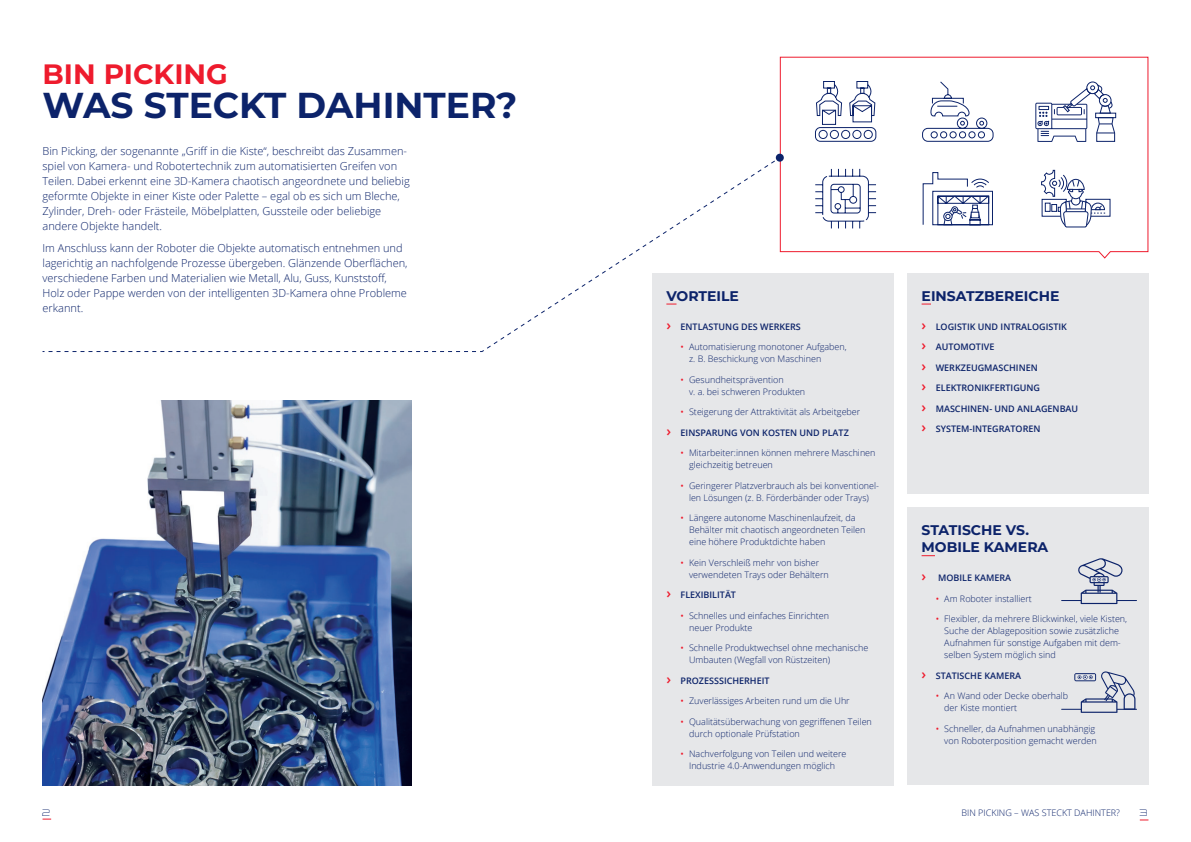
<style>
.page{position:relative;width:1191px;height:842px;background:#fff}
.page>*{position:absolute;margin:0;border:0;box-sizing:border-box;transform-origin:0 0}
.t1{font:700 36px "Montserrat";color:#0c236a}
.t2{font:700 28px "Montserrat";color:#ee1b2d}
.t3{font:700 14px/17px "Montserrat";color:#0c236a}
.t4{font:600 14px "Open Sans";color:#ee1b2d}
.t5{font:300 11px/15px "Open Sans";color:#0c236a}
.t6{font:300 9px/12px "Open Sans";color:#0c236a}
.t7{font:600 9px "Open Sans";color:#0c236a}
.t8{font:9px "Expansiva";color:#0c236a}
.s1{font-size:14px;color:#ee1b2d}
.s2{font-weight:400;color:#ee1b2d}
</style>
<div class="page">
<svg style="left:779px;top:56px;width:370px;height:203px"></svg>
<div style="left:652px;top:273px;width:241px;height:512px;background:#e6e7e9"></div>
<div style="left:907px;top:507px;width:241px;height:278px;background:#e6e7e9"></div>
<svg style="left:921px;top:555px;width:14px;height:1px"></svg>
<div style="left:907px;top:273px;width:241px;height:220px;background:#e6e7e9"></div>
<svg style="left:42px;top:157px;width:739px;height:195px"></svg>
<div style="left:776px;top:154px;width:8px;height:8px;background:#0c236a;border-radius:50%"></div>
<svg style="left:1061px;top:558px;width:76px;height:46px"></svg>
<svg style="left:1061px;top:671px;width:76px;height:42px"></svg>
<svg style="left:922px;top:172px;width:71px;height:54px"></svg>
<svg style="left:1040px;top:169px;width:71px;height:59px"></svg>
<svg style="left:921px;top:80px;width:73px;height:62px"></svg>
<svg style="left:814px;top:80px;width:63px;height:62px"></svg>
<div style="left:1095px;top:113px;width:21px;height:5px;border:1px solid #0c236a"></div>
<svg style="left:1035px;top:81px;width:80px;height:61px"></svg>
<svg style="left:814px;top:168px;width:63px;height:61px"></svg>
<img style="left:43px;top:400px;width:368px;height:385px">
<h2 class="t2" style="left:43px;top:55px;width:187px">BIN PICKING</h2>
<h1 class="t1" style="left:43px;top:81px;width:476px">WAS STECKT DAHINTER?</h1>
<p class="t5" style="left:43px;top:143px;width:369px">Bin Picking, der sogenannte „Griff in die Kiste“, beschreibt das Zusammen&shy;spiel von Kamera- und Robotertechnik zum automatisierten Greifen von Teilen. Dabei erkennt eine 3D-Kamera chaotisch angeordnete und beliebig geformte Objekte in einer Kiste oder Palette – egal ob es sich um Bleche, Zylinder, Dreh- oder Frästeile, Möbelplatten, Gussteile oder beliebige andere Objekte handelt.</p>
<p class="t5" style="left:43px;top:240px;width:366px">Im Anschluss kann der Roboter die Objekte automatisch entnehmen und lagerichtig an nachfolgende Prozesse übergeben. Glänzende Oberflächen, verschiedene Farben und Materialien wie Metall, Alu, Guss, Kunststoff, Holz oder Pappe werden von der intelligenten 3D-Kamera ohne Probleme erkannt.</p>
<h3 class="t3" style="left:666px;top:287px;width:74px">VORTEILE</h3>
<p class="t7" style="left:666px;top:320px;width:136px"><span class="s1">›</span> ENTLASTUNG DES WERKERS</p>
<p class="t6" style="left:689px;top:341px;width:159px;text-indent:-9px"><span class="s2">•</span> Automatisierung monotoner Aufgaben, z. B. Beschickung von Maschinen</p>
<p class="t6" style="left:689px;top:373px;width:118px;text-indent:-9px"><span class="s2">•</span> Gesundheitsprävention<br>v. a. bei schweren Produkten</p>
<p class="t6" style="left:680px;top:406px;width:181px"><span class="s2">•</span> Steigerung der Attraktivität als Arbeitgeber</p>
<p class="t7" style="left:666px;top:426px;width:184px"><span class="s1">›</span> EINSPARUNG VON KOSTEN UND PLATZ</p>
<p class="t6" style="left:689px;top:447px;width:188px;text-indent:-9px"><span class="s2">•</span> Mitarbeiter:innen können mehrere Maschinen gleichzeitig betreuen</p>
<p class="t6" style="left:680px;top:479px;width:200px;text-align:center"><span class="s2">•</span> Geringerer Platzverbrauch als bei konventionel&shy;len Lösungen (z. B. Förderbänder oder Trays)</p>
<p class="t6" style="left:689px;top:512px;width:178px;text-indent:-9px"><span class="s2">•</span> Längere autonome Maschinenlaufzeit, da<br>Behälter mit chaotisch angeordneten Teilen eine höhere Produktdichte haben</p>
<p class="t6" style="left:689px;top:556px;width:141px;text-indent:-9px"><span class="s2">•</span> Kein Verschleiß mehr von bisher verwendeten Trays oder Behältern</p>
<p class="t7" style="left:666px;top:589px;width:71px"><span class="s1">›</span> FLEXIBILITÄT</p>
<p class="t6" style="left:689px;top:609px;width:142px;text-indent:-9px"><span class="s2">•</span> Schnelles und einfaches Einrichten neuer Produkte</p>
<p class="t6" style="left:689px;top:642px;width:181px;text-indent:-9px"><span class="s2">•</span> Schnelle Produktwechsel ohne mechanische<br>Umbauten (Wegfall von Rüstzeiten)</p>
<p class="t7" style="left:666px;top:674px;width:105px"><span class="s1">›</span> PROZESSSICHERHEIT</p>
<p class="t6" style="left:680px;top:695px;width:171px"><span class="s2">•</span> Zuverlässiges Arbeiten rund um die Uhr</p>
<p class="t6" style="left:689px;top:715px;width:184px;text-indent:-9px"><span class="s2">•</span> Qualitätsüberwachung von gegriffenen Teilen durch optionale Prüfstation</p>
<p class="t6" style="left:680px;top:748px;width:167px;text-align:center"><span class="s2">•</span> Nachverfolgung von Teilen und weitere<br>Industrie 4.0-Anwendungen möglich</p>
<h3 class="t3" style="left:921px;top:287px;width:139px">EINSATZBEREICHE</h3>
<p class="t7" style="left:921px;top:320px;width:147px"><span class="s1">›</span> LOGISTIK UND INTRALOGISTIK</p>
<p class="t7" style="left:921px;top:341px;width:74px"><span class="s1">›</span> AUTOMOTIVE</p>
<p class="t7" style="left:921px;top:361px;width:118px"><span class="s1">›</span> WERKZEUGMASCHINEN</p>
<p class="t7" style="left:921px;top:382px;width:120px"><span class="s1">›</span> ELEKTRONIKFERTIGUNG</p>
<p class="t7" style="left:921px;top:402px;width:158px"><span class="s1">›</span> MASCHINEN- UND ANLAGENBAU</p>
<p class="t7" style="left:921px;top:423px;width:120px"><span class="s1">›</span> SYSTEM-INTEGRATOREN</p>
<h3 class="t3" style="left:921px;top:521px;width:128px">STATISCHE VS.<br>MOBILE KAMERA</h3>
<h3 class="t4" style="left:921px;top:566px;width:6px">›</h3>
<p class="t7" style="left:938px;top:572px;width:75px">MOBILE KAMERA</p>
<p class="t6" style="left:935px;top:592px;width:98px"><span class="s2">•</span> Am Roboter installiert</p>
<p class="t6" style="left:944px;top:613px;width:184px;text-indent:-9px"><span class="s2">•</span> Flexibler, da mehrere Blickwinkel, viele Kisten, Suche der Ablageposition sowie zusätzliche Aufnahmen für sonstige Aufgaben mit dem&shy;selben System möglich sind</p>
<p class="t7" style="left:921px;top:669px;width:101px"><span class="s1">›</span> STATISCHE KAMERA</p>
<p class="t6" style="left:944px;top:690px;width:126px;text-indent:-9px"><span class="s2">•</span> An Wand oder Decke oberhalb der Kiste montiert</p>
<p class="t6" style="left:935px;top:722px;width:162px;text-align:right"><span class="s2">•</span> Schneller, da Aufnahmen unabhängig von Roboterposition gemacht werden</p>
<p class="t8" style="left:43px;top:808px;width:10px">2</p>
<p class="t6" style="left:961px;top:807px;width:160px">BIN PICKING – WAS STECKT DAHINTER?</p>
<p class="t8" style="left:1139px;top:808px;width:10px">3</p>
</div>
